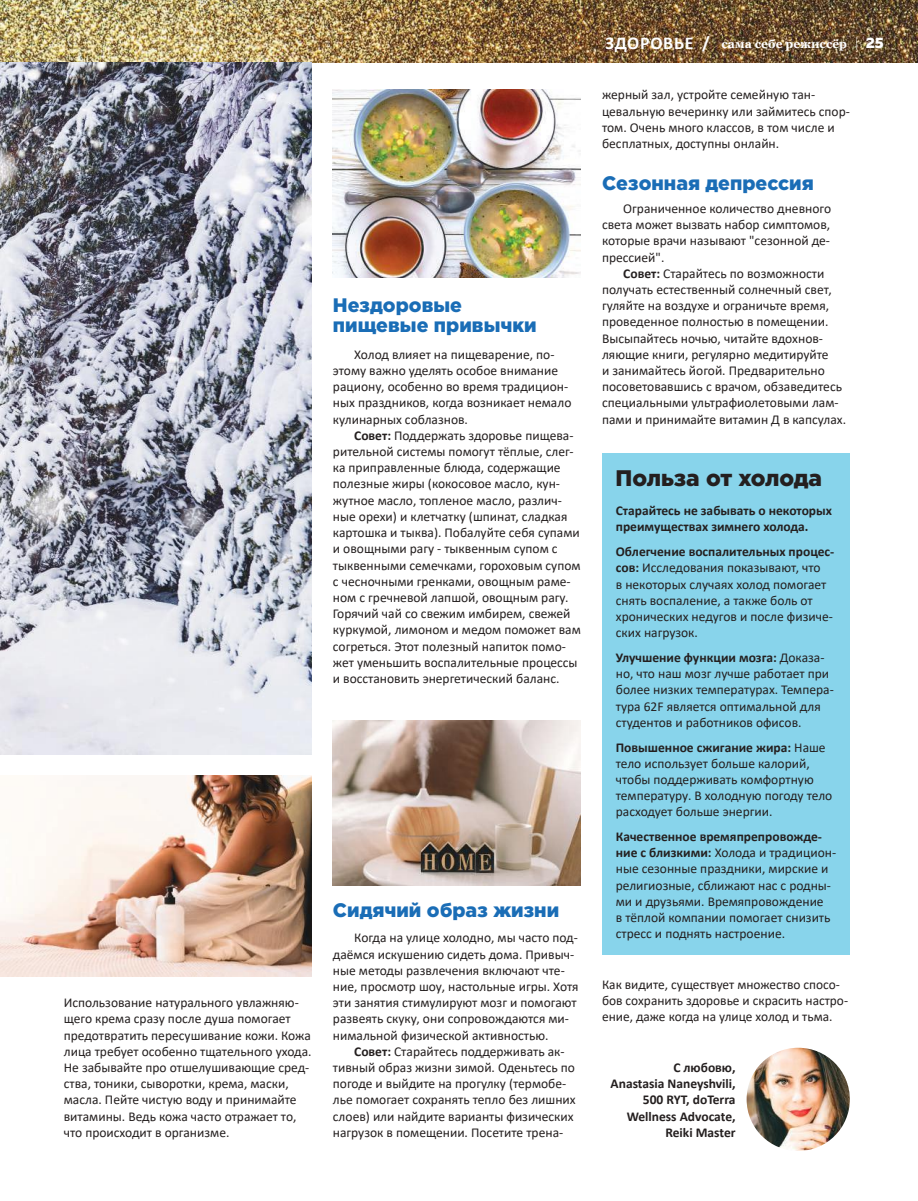
<style>
.page{position:relative;width:918px;height:1201px;background:#fff}
.page>*{position:absolute;margin:0;border:0;box-sizing:border-box;transform-origin:0 0}
.t1{font:900 22.5px "Gotham Pro";color:#241f1f}
.t2{font:900 19.5px/19.5px "Gotham Pro";color:#1a6db6}
.t3{font:13.5px/16.2px "Calibri";color:#241f1f}
.t4{font:700 13.5px/16.2px "Calibri";color:#241f1f;text-align:right}
.t5{font:700 12px "Georgia";color:#fff}
.s1{font-weight:700}
.s2{font-family:"Calibri";font-size:18px}
.s3{font-family:"Muller";font-weight:100;font-size:18px}
.s4{font-family:"Muller";font-weight:800;font-size:15px}
</style>
<div class="page">
<img style="left:0;top:0;width:918px;height:63px">
<img style="left:333px;top:720px;width:248px;height:165px">
<img style="left:0;top:63px;width:311px;height:691px">
<div style="left:602px;top:453px;width:248px;height:501px;background:#88d4eb"></div>
<img style="left:746px;top:1047px;width:103px;height:103px;border-radius:52px">
<img style="left:1px;top:775px;width:310px;height:201px">
<img style="left:333px;top:89px;width:248px;height:189px">
<p class="t3" style="left:64px;top:994px;width:249px">Использование натурального увлажняю&shy;щего крема сразу после душа помогает предотвратить пересушивание кожи. Кожа лица требует особенно тщательного ухода.<br>Не забывайте про отшелушивающие сред&shy;ства, тоники, сыворотки, крема, маски, масла. Пейте чистую воду и принимайте витамины. Ведь кожа часто отражает то, что происходит в организме.</p>
<h2 class="t2" style="left:333px;top:295px;width:205px">Нездоровые пищевые привычки</h2>
<p class="t3" style="left:333px;top:346px;width:240px;text-indent:21px">Холод влияет на пищеварение, по&shy;этому важно уделять особое внимание рациону, особенно во время традицион&shy;ных праздников, когда возникает немало кулинарных соблазнов.</p>
<p class="t3" style="left:333px;top:427px;width:249px;text-indent:21px"><span class="s1">Совет:</span> Поддержать здоровье пищева&shy;рительной системы помогут тёплые, слег&shy;ка приправленные блюда, содержащие полезные жиры (кокосовое масло, кун&shy;жутное масло, топленое масло, различ&shy;ные орехи) и клетчатку (шпинат, сладкая картошка и тыква). Побалуйте себя супами и овощными рагу - тыквенным супом с тыквенными семечками, гороховым супом с чесночными гренками, овощным раме&shy;ном с гречневой лапшой, овощным рагу.<br>Горячий чай со свежим имбирем, свежей куркумой, лимоном и медом поможет вам согреться. Этот полезный напиток помо&shy;жет уменьшить воспалительные процессы и восстановить энергетический баланс.</p>
<h2 class="t2" style="left:333px;top:900px;width:228px">Сидячий образ жизни</h2>
<p class="t3" style="left:333px;top:929px;width:247px;text-indent:21px">Когда на улице холодно, мы часто под&shy;даёмся искушению сидеть дома. Привыч&shy;ные методы развлечения включают чте&shy;ние, просмотр шоу, настольные игры. Хотя эти занятия стимулируют мозг и помогают развеять скуку, они сопровождаются ми&shy;нимальной физической активностью.</p>
<p class="t3" style="left:333px;top:1042px;width:244px;text-indent:21px"><span class="s1">Совет:</span> Старайтесь поддерживать ак&shy;тивный образ жизни зимой. Оденьтесь по погоде и выйдите на прогулку (термобе&shy;лье помогает сохранять тепло без лишних слоев) или найдите варианты физических нагрузок в помещении. Посетите трена-</p>
<p class="t5" style="left:605px;top:36px;width:280px"><span class="s2">ЗДОРОВЬЕ /</span> сама себе режиссёр <span class="s3">I</span> <span class="s4">25</span></p>
<p class="t3" style="left:602px;top:86px;width:249px">жерный зал, устройте семейную тан&shy;цевальную вечеринку или займитесь спор&shy;том. Очень много классов, в том числе и бесплатных, доступны онлайн.</p>
<h2 class="t2" style="left:602px;top:173px;width:213px">Сезонная депрессия</h2>
<p class="t3" style="left:602px;top:200px;width:230px;text-align:justify;text-indent:21px">Ограниченное количество дневного света может вызвать набор симптомов, которые врачи называют "сезонной де&shy;прессией".</p>
<p class="t3" style="left:602px;top:265px;width:245px;text-indent:21px"><span class="s1">Совет:</span> Старайтесь по возможности получать естественный солнечный свет, гуляйте на воздухе и ограничьте время, проведенное полностью в помещении.<br>Высыпайтесь ночью, читайте вдохнов&shy;ляющие книги, регулярно медитируйте<br>и занимайтесь йогой. Предварительно посоветовавшись с врачом, обзаведитесь специальными ультрафиолетовыми лам&shy;пами и принимайте витамин Д в капсулах.</p>
<h1 class="t1" style="left:615px;top:465px;width:208px">Польза от холода</h1>
<p class="t4" style="left:616px;top:502px;width:218px;text-align:left">Старайтесь не забывать о некоторых преимуществах зимнего холода.</p>
<p class="t3" style="left:616px;top:543px;width:220px"><span class="s1">Облегчение воспалительных процес&shy;сов:</span> Исследования показывают, что<br>в некоторых случаях холод помогает снять воспаление, а также боль от хронических недугов и после физиче&shy;ских нагрузок.</p>
<p class="t3" style="left:616px;top:649px;width:219px"><span class="s1">Улучшение функции мозга:</span> Доказа&shy;но, что наш мозг лучше работает при более низких температурах. Темпера&shy;тура 62F является оптимальной для студентов и работников офисов.</p>
<p class="t3" style="left:616px;top:738px;width:218px"><span class="s1">Повышенное сжигание жира:</span> Наше тело использует больше калорий, чтобы поддерживать комфортную температуру. В холодную погоду тело расходует больше энергии.</p>
<p class="t3" style="left:616px;top:828px;width:222px"><span class="s1">Качественное времяпрепровожде&shy;ние с близкими:</span> Холода и традицион&shy;ные сезонные праздники, мирские и религиозные, сближают нас с родны&shy;ми и друзьями. Времяпровождение<br>в тёплой компании помогает снизить стресс и поднять настроение.</p>
<p class="t3" style="left:602px;top:975px;width:247px">Как видите, существует множество спосо&shy;бов сохранить здоровье и скрасить настро&shy;ение, даже когда на улице холод и тьма.</p>
<p class="t4" style="left:610px;top:1059px;width:127px">С любовю,<br>Anastasia Naneyshvili,<br>500 RYT, doTerra<br>Wellness Advocate,<br>Reiki Master</p>
</div>
